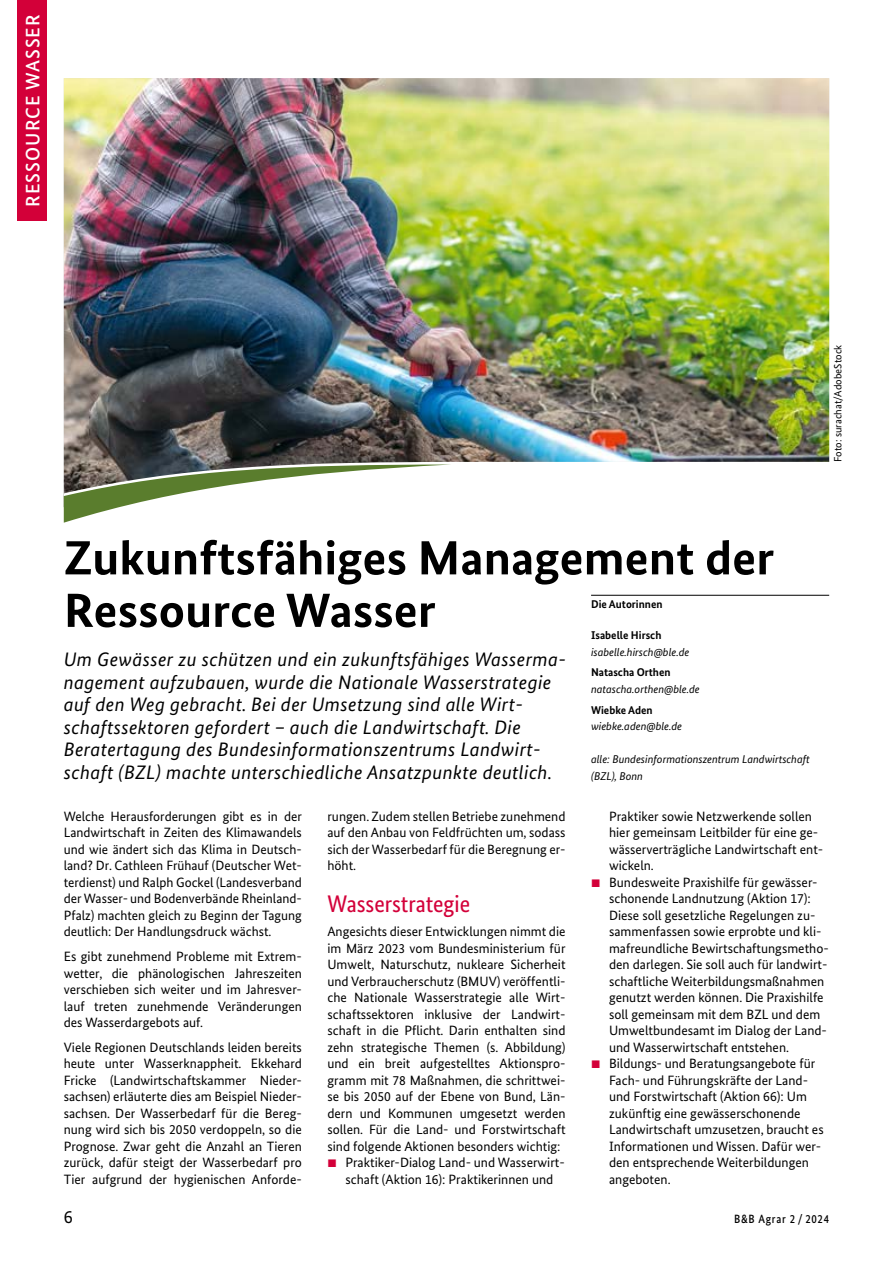
<style>
.page{position:relative;width:893px;height:1263px;background:#fff}
.page>*{position:absolute;margin:0;border:0;box-sizing:border-box;transform-origin:0 0}
.t1{font:700 48px/52.5px "Bundes Sans";color:#000;scale:1.05 1}
.t2{font:24px "Bundes Sans Cond";color:#d30039;scale:1.05 1}
.t3{font:italic 19.5px/22.5px "Bundes Sans";letter-spacing:.02em;color:#000}
.t4{font:500 19.5px "Bundes Sans";letter-spacing:.05em;color:#fff}
.t5{font:18px "Bundes Sans";color:#000}
.t6{font:13.5px/16.5px "Bundes Sans";color:#000;text-align:justify}
.t7{font:500 12px "Bundes Sans";letter-spacing:.07em;color:#000;scale:.9 1}
.t8{font:italic 11.25px/16.5px "Bundes Sans";color:#000}
.t9{font:700 11.25px "Bundes Sans";color:#000}
.t10{font:10.5px "Bundes Sans";color:#000}
</style>
<div class="page">
<img style="left:64px;top:78px;width:765px;height:384px">
<hr style="left:591px;top:595px;width:238px;height:1px;background:#000">
<svg style="left:64px;top:462px;width:386px;height:61px"></svg>
<div style="left:17px;top:0;width:30px;height:221px;background:#d30039"></div>
<h3 class="t4" style="left:21px;top:207px;width:194px;rotate:-90deg">RESSOURCE WASSER</h3>
<p class="t10" style="left:832px;top:462px;width:119px;rotate:-90deg">Foto: surachat/AdobeStock</p>
<h1 class="t1" style="left:64px;top:531px;width:678px">Zukunftsfähiges Management der<br>Ressource Wasser</h1>
<p class="t3" style="left:64px;top:648px;width:504px">Um Gewässer zu schützen und ein zukunftsfähiges Wasserma&shy;nagement aufzubauen, wurde die Nationale Wasserstrategie auf den Weg gebracht. Bei der Umsetzung sind alle Wirt&shy;schaftssektoren gefordert – auch die Landwirtschaft. Die Beratertagung des Bundesinformationszentrums Landwirt&shy;schaft (BZL) machte unterschiedliche Ansatzpunkte deutlich.</p>
<p class="t9" style="left:591px;top:598px;width:73px">Die Autorinnen</p>
<p class="t9" style="left:591px;top:628px;width:72px">Isabelle Hirsch</p>
<p class="t8" style="left:591px;top:643px;width:100px">isabelle.hirsch@ble.de</p>
<p class="t9" style="left:591px;top:666px;width:81px">Natascha Orthen</p>
<p class="t8" style="left:591px;top:681px;width:110px">natascha.orthen@ble.de</p>
<p class="t9" style="left:591px;top:703px;width:63px">Wiebke Aden</p>
<p class="t8" style="left:591px;top:718px;width:93px">wiebke.aden@ble.de</p>
<p class="t8" style="left:591px;top:751px;width:220px">alle: Bundesinformationszentrum Landwirtschaft (BZL), Bonn</p>
<p class="t6" style="left:64px;top:808px;width:240px">Welche Herausforderungen gibt es in der Landwirtschaft in Zeiten des Klimawandels und wie ändert sich das Klima in Deutsch&shy;land? Dr. Cathleen Frühauf (Deutscher Wet&shy;terdienst) und Ralph Gockel (Landesverband der Wasser- und Bodenverbände Rheinland-Pfalz) machten gleich zu Beginn der Tagung deutlich: Der Handlungsdruck wächst.</p>
<p class="t6" style="left:64px;top:948px;width:240px">Es gibt zunehmend Probleme mit Extrem&shy;wetter, die phänologischen Jahreszeiten verschieben sich weiter und im Jahresver&shy;lauf treten zunehmende Veränderungen des Wasserdargebots auf.</p>
<p class="t6" style="left:64px;top:1039px;width:240px">Viele Regionen Deutschlands leiden bereits heute unter Wasserknappheit. Ekkehard Fricke (Landwirtschaftskammer Nieder&shy;sachsen) erläuterte dies am Beispiel Nieder&shy;sachsen. Der Wasserbedarf für die Bereg&shy;nung wird sich bis 2050 verdoppeln, so die Prognose. Zwar geht die Anzahl an Tieren zurück, dafür steigt der Wasserbedarf pro Tier aufgrund der hygienischen Anforde-</p>
<p class="t6" style="left:327px;top:808px;width:240px">rungen. Zudem stellen Betriebe zunehmend auf den Anbau von Feldfrüchten um, sodass sich der Wasserbedarf für die Beregnung er&shy;höht.</p>
<h2 class="t2" style="left:327px;top:890px;width:137px">Wasserstrategie</h2>
<p class="t6" style="left:327px;top:923px;width:240px">Angesichts dieser Entwicklungen nimmt die</p>
<p class="t6" style="left:327px;top:940px;width:240px">im März 2023 vom Bundesministerium für</p>
<p class="t6" style="left:327px;top:956px;width:240px">Umwelt, Naturschutz, nukleare Sicherheit</p>
<p class="t6" style="left:327px;top:973px;width:240px">und Verbraucherschutz (BMUV) veröffentli-</p>
<p class="t6" style="left:327px;top:989px;width:240px">che Nationale Wasserstrategie alle Wirt-</p>
<p class="t6" style="left:327px;top:1006px;width:240px">schaftssektoren inklusive der Landwirt-</p>
<p class="t6" style="left:327px;top:1022px;width:240px">schaft in die Pflicht. Darin enthalten sind</p>
<p class="t6" style="left:327px;top:1039px;width:240px">zehn strategische Themen (s. Abbildung)</p>
<p class="t6" style="left:327px;top:1055px;width:240px">und ein breit aufgestelltes Aktionspro-</p>
<p class="t6" style="left:327px;top:1072px;width:240px">gramm mit 78 Maßnahmen, die schrittwei-</p>
<p class="t6" style="left:327px;top:1088px;width:240px">se bis 2050 auf der Ebene von Bund, Län-</p>
<p class="t6" style="left:327px;top:1105px;width:240px">dern und Kommunen umgesetzt werden</p>
<p class="t6" style="left:327px;top:1121px;width:240px">sollen. Für die Land- und Forstwirtschaft</p>
<p class="t6" style="left:327px;top:1138px;width:235px">sind folgende Aktionen besonders wichtig:</p>
<p class="t6" style="left:345px;top:1154px;width:221px">Praktiker-Dialog Land- und Wasserwirt-</p>
<p class="t6" style="left:345px;top:1171px;width:209px">schaft (Aktion 16): Praktikerinnen und</p>
<p class="t6" style="left:609px;top:808px;width:221px;text-align:left">Praktiker sowie Netzwerkende sollen hier gemeinsam Leitbilder für eine ge&shy;wässerverträgliche Landwirtschaft ent&shy;wickeln.<br>Bundesweite Praxishilfe für gewässer&shy;schonende Landnutzung (Aktion 17):<br>Diese soll gesetzliche Regelungen zu&shy;sammenfassen sowie erprobte und kli&shy;mafreundliche Bewirtschaftungsmetho&shy;den darlegen. Sie soll auch für landwirt&shy;schaftliche Weiterbildungsmaßnahmen genutzt werden können. Die Praxishilfe soll gemeinsam mit dem BZL und dem Umweltbundesamt im Dialog der Land&shy;und Wasserwirtschaft entstehen.<br>Bildungs- und Beratungsangebote für Fach- und Führungskräfte der Land&shy;und Forstwirtschaft (Aktion 66): Um zukünftig eine gewässerschonende Landwirtschaft umzusetzen, braucht es Informationen und Wissen. Dafür wer&shy;den entsprechende Weiterbildungen angeboten.</p>
<h3 class="t5" style="left:64px;top:1206px;width:10px">6</h3>
<p class="t7" style="left:734px;top:1212px;width:107px">B&amp;B Agrar 2 / 2024</p>
</div>
